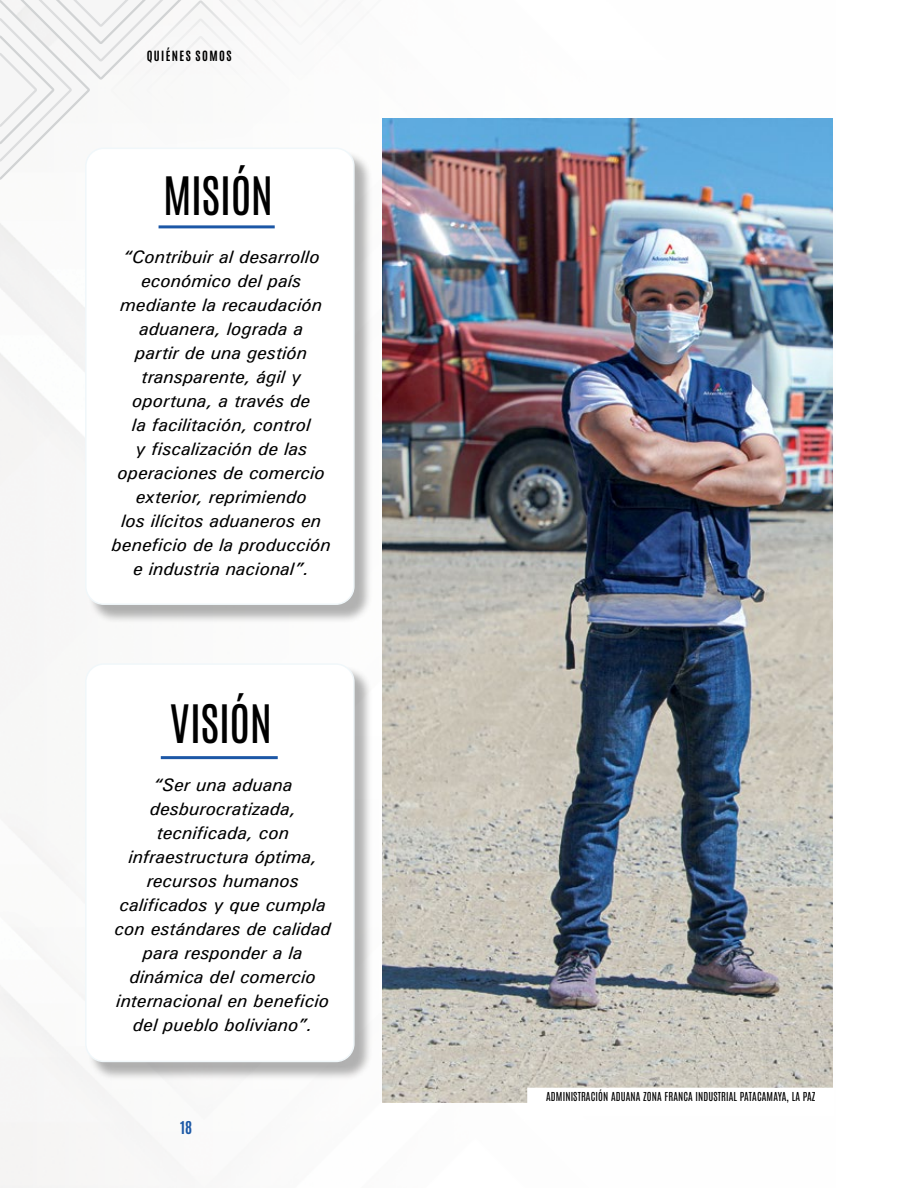
<style>
.page{position:relative;width:918px;height:1188px;background:#fff}
.page>*{position:absolute;margin:0;border:0;box-sizing:border-box;transform-origin:0 0}
.t1{font:45px "Antonio";letter-spacing:-.005em;color:#000}
.t2{font:italic 500 18px/24px "Univers";color:#000;text-align:center}
.t3{font:700 15px "Antonio";color:#1c58a6}
.t4{font:700 12px "Antonio";color:#000}
.t5{font:10.5px "Antonio";letter-spacing:.01em;color:#000}
</style>
<div class="page">
<img style="left:0;top:118px;width:833px;height:1070px">
<svg style="left:0;top:0;width:390px;height:180px"></svg>
<hr style="left:0;top:11px;width:1px;height:103px;background:#1c58a6">
<div style="left:87px;top:150px;width:286px;height:474px;background:#000;opacity:.3"></div>
<div style="left:86px;top:148px;width:268px;height:456px;background:#fff;border-radius:18px"></div>
<div style="left:85px;top:148px;width:270px;height:457px;border:2px solid #f0f7fa;border-radius:18px"></div>
<div style="left:87px;top:666px;width:286px;height:415px;background:#000;opacity:.3"></div>
<div style="left:86px;top:664px;width:268px;height:397px;background:#fff;border-radius:18px"></div>
<div style="left:85px;top:663px;width:270px;height:399px;border:2px solid #f0f7fa;border-radius:18px"></div>
<img style="left:383px;top:119px;width:450px;height:984px">
<hr style="left:161px;top:756px;width:117px;height:3px;background:#1c57a6">
<hr style="left:159px;top:225px;width:116px;height:3px;background:#1c57a6">
<div style="left:528px;top:1088px;width:306px;height:27px;background:#fff"></div>
<p class="t4" style="left:147px;top:48px;width:64px">QUIÉNE S SOMO</p>
<p class="t4" style="left:226px;top:48px;width:7px">S</p>
<h1 class="t1" style="left:163px;top:164px;width:111px">MISIÓN</h1>
<p class="t2" style="left:112px;top:244px;width:221px">“Contribuir al desarrollo económico del país mediante la recaudación aduanera, lograda a<br>partir de una gestión transparente, ágil y oportuna, a través de<br>la facilitación, control<br>y fiscalización de las operaciones de comercio exterior, reprimiendo<br>los ilícitos aduaneros en beneficio de la producción e industria nacional”.</p>
<h1 class="t1" style="left:170px;top:692px;width:103px">VISIÓN</h1>
<p class="t2" style="left:115px;top:772px;width:218px">“Ser una aduana desburocratizada, tecnificada, con infraestructura óptima, recursos humanos calificados y que cumpla con estándares de calidad para responder a la dinámica del comercio internacional en beneficio del pueblo boliviano”.</p>
<p class="t3" style="left:180px;top:1117px;width:13px">18</p>
<p class="t5" style="left:546px;top:1089px;width:271px">ADMINISTRACIÓN ADUANA ZONA FRANCA INDUSTRIAL PATACAMAYA, LA PAZ</p>
</div>
